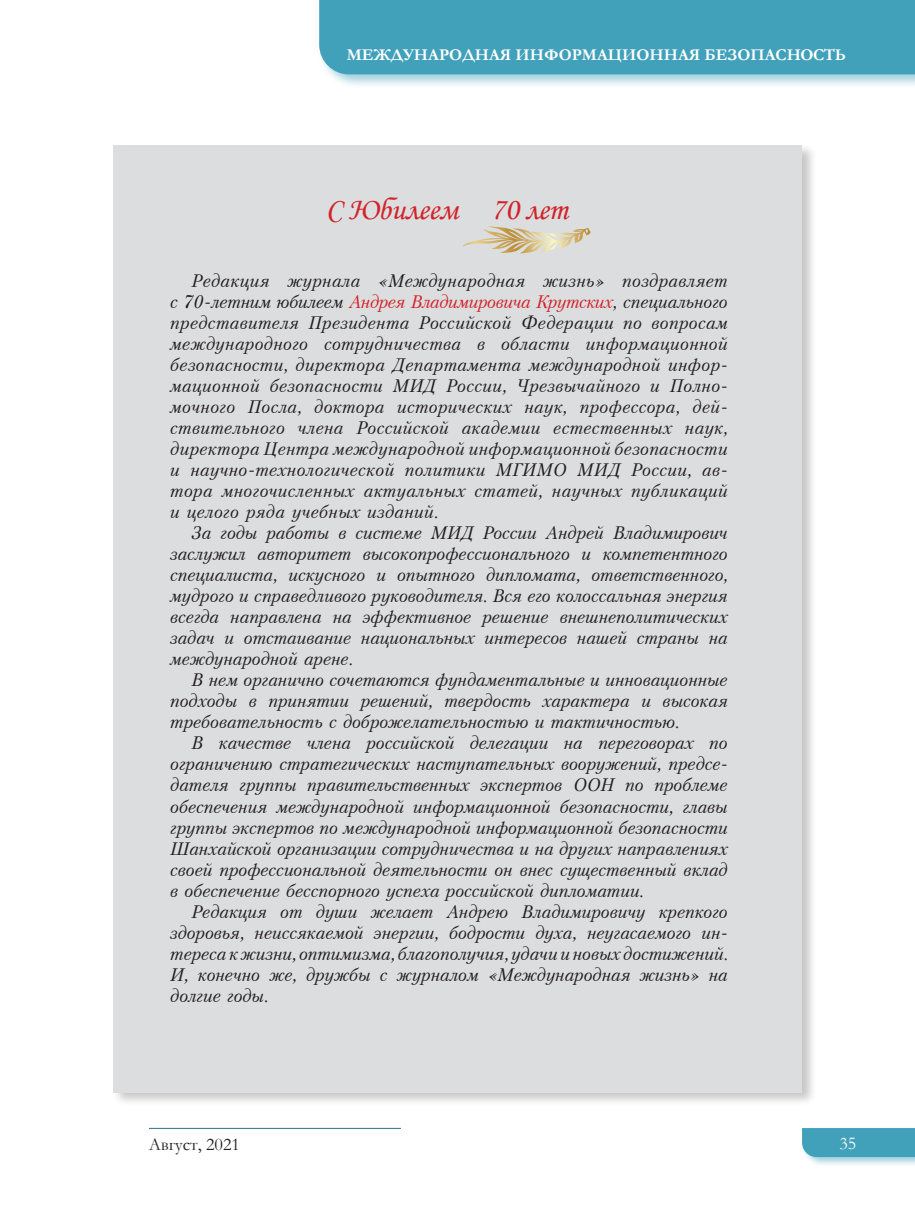
<style>
.page{position:relative;width:915px;height:1212px;background:#fff}
.page>*{position:absolute;margin:0;border:0;box-sizing:border-box;transform-origin:0 0}
.t1{font:31.5px "Monotype Corsiva";letter-spacing:-.01em;color:#d1232a}
.Основной_текст{font:18px/21px "Petersburg Italic Cyrillic";color:#231f20;text-align:justify}
.Колонтитул_правый_ни{font:18px "Garamond";color:#231f20}
.t2{font:18px "Garamond";color:#fff}
.Рубрика_слева{font:700 16.5px "Garamond";color:#fff}
.s1{color:#d1232a}
</style>
<div class="page">
<div style="left:800px;top:1126px;width:114px;height:41px;background:#42a1ba;opacity:.5"></div>
<div style="left:801px;top:1128px;width:113px;height:29px;background:#42a1ba"></div>
<hr style="left:149px;top:1128px;width:252px;height:1px;background:#2a7588">
<div style="left:317px;top:0;width:597px;height:88px;background:#42a1ba;opacity:.5"></div>
<div style="left:319px;top:0;width:595px;height:74px;background:#42a1ba"></div>
<div style="left:112px;top:143px;width:704px;height:963px;background:#231f20;opacity:.25"></div>
<div style="left:113px;top:146px;width:688px;height:947px;background:#dcdddf"></div>
<svg style="left:463px;top:226px;width:128px;height:27px"></svg>
<p class="Рубрика_слева" style="left:347px;top:43px;width:500px">МЕЖДУНАРОДНАЯ ИНФОРМАЦИОННАЯ БЕЗОПАСНОСТЬ</p>
<p class="t1" style="left:326px;top:190px;width:243px">С Юбилеем 70 лет</p>
<p class="Основной_текст" style="left:170px;top:271px;width:559px;text-indent:21px">Редакция журнала «Международная жизнь» поздравляет с 70-летним юбилеем <span class="s1">Андрея Владимировича Крутских</span>, специального представителя Президента Российской Федерации по вопросам международного сотрудничества в области информационной безопасности, директора Департамента международной инфор&shy;мационной безопасности МИД России, Чрезвычайного и Полно&shy;мочного Посла, доктора исторических наук, профессора, дей&shy;ствительного члена Российской академии естественных наук, директора Центра международной информационной безопасности и научно-технологической политики МГИМО МИД России, ав&shy;тора многочисленных актуальных статей, научных публикаций и целого ряда учебных изданий.</p>
<p class="Основной_текст" style="left:170px;top:523px;width:559px;text-indent:21px">За годы работы в системе МИД России Андрей Владимирович заслужил авторитет высокопрофессионального и компетентного специалиста, искусного и опытного дипломата, ответственного, мудрого и справедливого руководителя. Вся его колоссальная энергия всегда направлена на эффективное решение внешнеполитических задач и отстаивание национальных интересов нашей страны на международной арене.</p>
<p class="Основной_текст" style="left:170px;top:670px;width:559px;text-indent:21px">В нем органично сочетаются фундаментальные и инновационные подходы в принятии решений, твердость характера и высокая требовательность с доброжелательностью и тактичностью.</p>
<p class="Основной_текст" style="left:170px;top:733px;width:559px;text-indent:21px">В качестве члена российской делегации на переговорах по ограничению стратегических наступательных вооружений, предсе&shy;дателя группы правительственных экспертов ООН по проблеме обеспечения международной информационной безопасности, главы группы экспертов по международной информационной безопасности Шанхайской организации сотрудничества и на других направлениях своей профессиональной деятельности он внес существенный вклад в обеспечение бесспорного успеха российской дипломатии.</p>
<p class="Основной_текст" style="left:170px;top:901px;width:559px;text-indent:21px">Редакция от души желает Андрею Владимировичу крепкого здоровья, неиссякаемой энергии, бодрости духа, неугасаемого ин&shy;тереса к жизни, оптимизма, благополучия, удачи и новых достижений.<br>И, конечно же, дружбы с журналом «Международная жизнь» на долгие годы.</p>
<p class="Колонтитул_правый_ни" style="left:149px;top:1132px;width:92px">Август, 2021</p>
<p class="t2" style="left:839px;top:1131px;width:18px">35</p>
</div>
